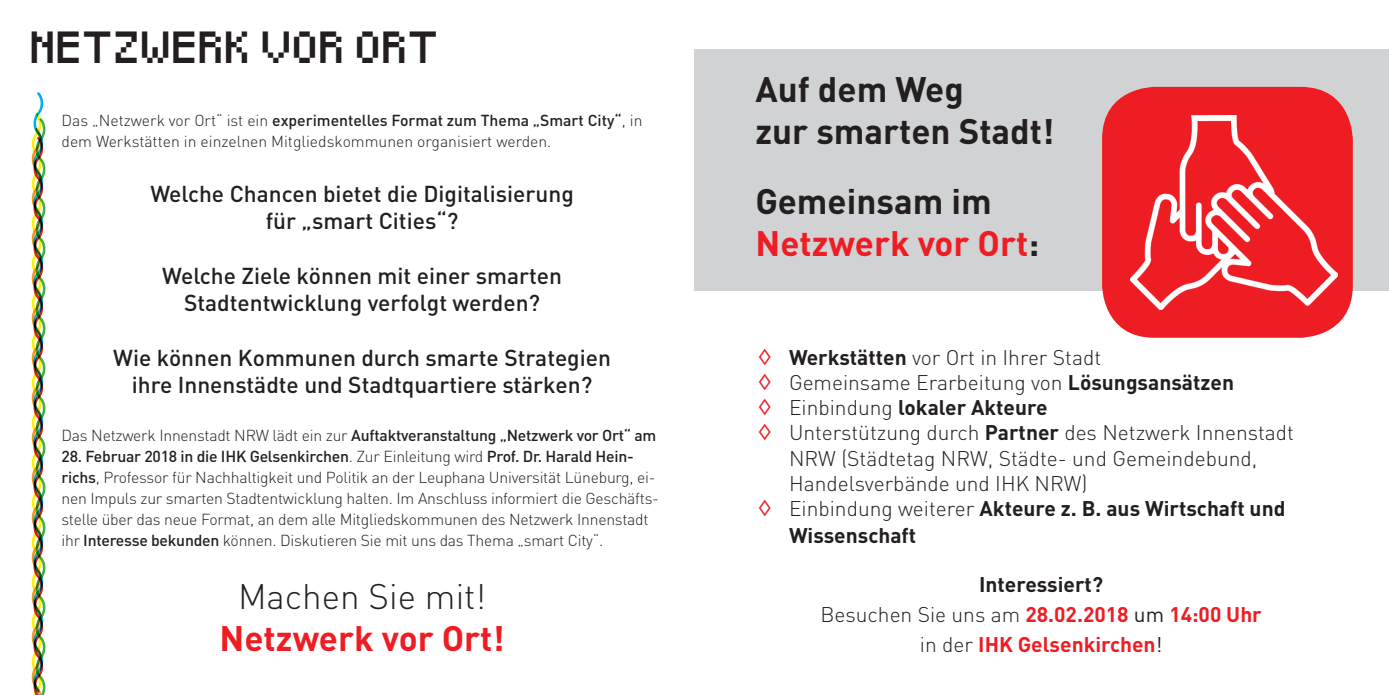
<style>
.page{position:relative;width:1389px;height:695px;background:#fff}
.page>*{position:absolute;margin:0;border:0;box-sizing:border-box;transform-origin:0 0}
.Einleitungstext{font:700 35px/42px "DINOT";color:#ee1d23}
.Einleitungstext-2{font:700 35px "DINOT";color:#231f20}
.Einleitungstext-3{font:300 35px "DINOT";color:#231f20}
.Einleitungstext-4{font:26.25px "Pixeled";color:#231f20}
.Einleitungstext-5{font:500 22.75px/27.3px "DINOT";color:#231f20;text-align:center}
.Einleitungstext-6{font:300 21px/25.2px "DINOT";color:#231f20}
.Einleitungstext-7{font:700 21px/27.3px "DINOT";color:#231f20}
.Einleitungstext-8{font:700 21px/29.8px "DINOT";color:#ee1d23;text-align:center}
.Einleitungstext-9{font:300 15.75px/21px "DINOT";letter-spacing:-.015em;color:#231f20}
.Einleitungstext-10{font:500 15.75px "DINOT";letter-spacing:-.015em;color:#231f20}
.s1{font-weight:500}
.s2{font-weight:300}
.s3{color:#231f20}
.s4{font-weight:400;font-size:22.75px;color:#ee1d23}
.s5{font-weight:700}
.s6{font-weight:300;color:#231f20}
.s7{font-weight:400;color:#231f20}
</style>
<div class="page">
<div style="left:694px;top:49px;width:695px;height:241px;background:#d1d2d4"></div>
<div style="left:1102px;top:87px;width:251px;height:251px;background:#ee1d23;border-radius:52px"></div>
<img style="left:1131px;top:115px;width:206px;height:194px">
<img style="left:31px;top:92px;width:15px;height:602px">
<p class="Einleitungstext-4" style="left:32px;top:39px;width:411px">NETZWERK VOR ORT</p>
<p class="Einleitungstext-9" style="left:62px;top:109px;width:582px">Das „Netzwerk vor Ort“ ist ein <span class="s1">experimentelles Format zum Thema „Smart City“</span>, in dem Werkstätten in einzelnen Mitgliedskommunen organisiert werden.</p>
<p class="Einleitungstext-5" style="left:150px;top:179px;width:425px">Welche Chancen bietet die Digitalisierung für „smart Cities“?</p>
<p class="Einleitungstext-5" style="left:162px;top:261px;width:401px">Welche Ziele können mit einer smarten<br>Stadtentwicklung verfolgt werden?</p>
<p class="Einleitungstext-5" style="left:113px;top:343px;width:499px">Wie können Kommunen durch smarte Strategien ihre Innenstädte und Stadtquartiere stärken?</p>
<p class="Einleitungstext-10" style="left:62px;top:425px;width:596px"><span class="s2">Das Netzwerk Innenstadt NRW lädt ein zur</span> Auftaktveranstaltung „Netzwerk vor Ort“ am</p>
<p class="Einleitungstext-9" style="left:62px;top:445px;width:599px"><span class="s1">28. Februar 2018 in die IHK Gelsenkirchen</span>. Zur Einleitung wird <span class="s1">Prof. Dr. Harald Hein&shy;richs</span>, Professor für Nachhaltigkeit und Politik an der Leuphana Universität Lüneburg, ei&shy;nen Impuls zur smarten Stadtentwicklung halten. Im Anschluss informiert die Geschäfts&shy;stelle über das neue Format, an dem alle Mitgliedskommunen des Netzwerk Innenstadt ihr <span class="s1">Interesse bekunden</span> können. Diskutieren Sie mit uns das Thema „smart City“.</p>
<p class="Einleitungstext-3" style="left:238px;top:573px;width:250px">Machen Sie mit!</p>
<p class="Einleitungstext" style="left:220px;top:616px;width:287px">Netzwerk vor Ort!</p>
<p class="Einleitungstext-2" style="left:756px;top:66px;width:210px">Auf dem Weg</p>
<p class="Einleitungstext-2" style="left:756px;top:108px;width:300px">zur smarten Stadt!</p>
<p class="Einleitungstext" style="left:756px;top:179px;width:285px"><span class="s3">Gemeinsam im<br></span>Netzwerk vor Ort<span class="s3">:</span></p>
<p class="Einleitungstext-6" style="left:757px;top:343px;width:345px"><span class="s4">◊</span> <span class="s5">Werkstätten</span> vor Ort in Ihrer Stadt</p>
<p class="Einleitungstext-6" style="left:757px;top:369px;width:478px"><span class="s4">◊</span> Gemeinsame Erarbeitung von <span class="s5">Lösungsansätzen</span></p>
<p class="Einleitungstext-7" style="left:757px;top:393px;width:292px"><span class="s4">◊</span> <span class="s2">Einbindung</span> lokaler Akteure</p>
<p class="Einleitungstext-6" style="left:789px;top:419px;width:507px;text-indent:-32px"><span class="s4">◊</span> Unterstützung durch <span class="s5">Partner</span> des Netzwerk Innenstadt<br>NRW (Städtetag NRW, Städte- und Gemeindebund,<br>Handelsverbände und IHK NRW)</p>
<p class="Einleitungstext-7" style="left:789px;top:494px;width:498px;text-indent:-32px"><span class="s4">◊</span> <span class="s2">Einbindung weiterer</span> Akteure z. B. aus Wirtschaft und<br>Wissenschaft</p>
<p class="Einleitungstext-8" style="left:820px;top:569px;width:443px"><span class="s3">Interessiert?<br></span><span class="s6">Besuchen Sie uns am</span> 28.02.2018 <span class="s7">um</span> 14:00 Uhr <span class="s6">in der</span> IHK Gelsenkirchen<span class="s7">!</span></p>
</div>
